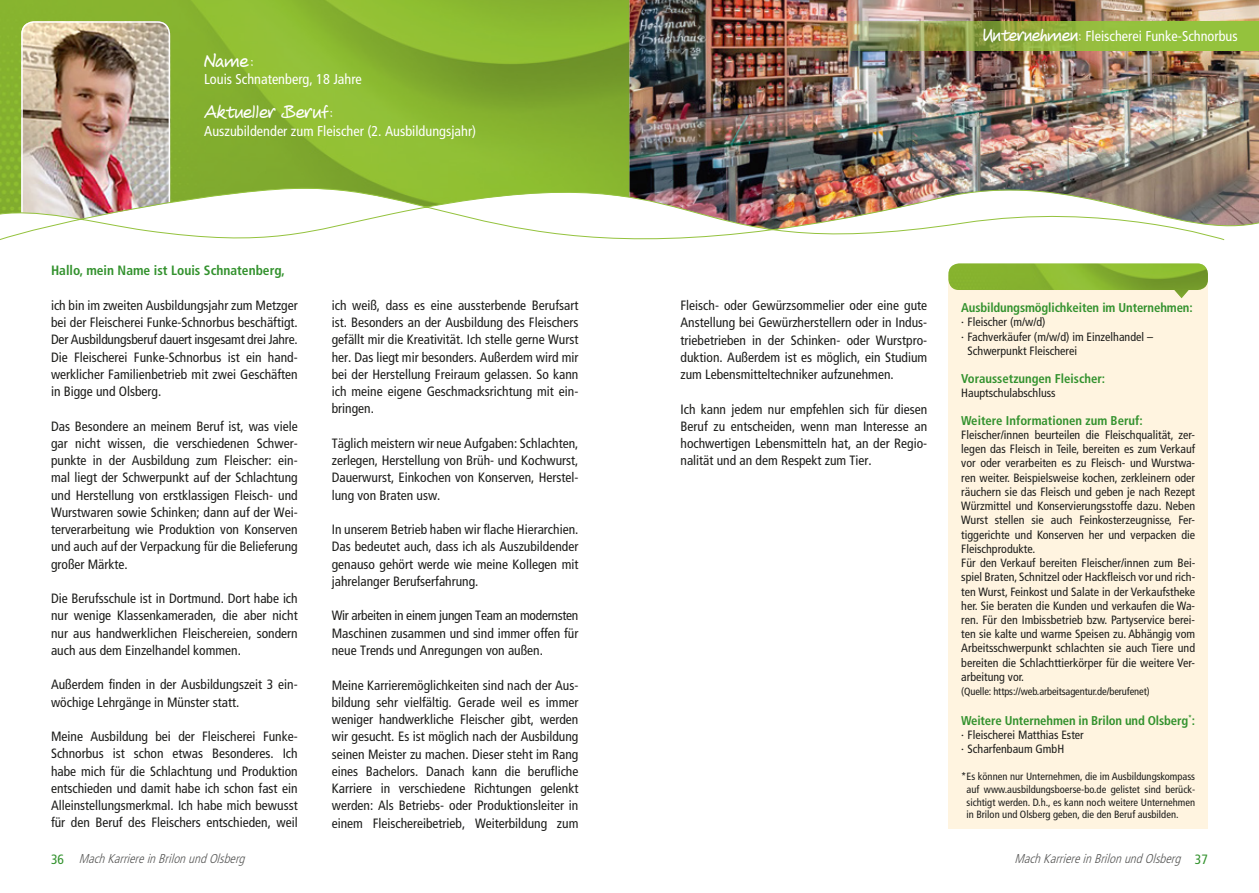
<style>
.page{position:relative;width:1259px;height:893px;background:#fff}
.page>*{position:absolute;margin:0;border:0;box-sizing:border-box;transform-origin:0 0}
.t1{font:19.5px "HW Veneto";color:#fff}
.t2{font:condensed 14.25px "Frutiger";color:#fff}
.t3{font:condensed 13.5px/17.2px "Frutiger";color:#1d1d1b;text-align:justify}
.t4{font:700 condensed 13.5px "Frutiger";color:#33922e}
.t5{font:condensed 13.5px "Frutiger";color:#33922e}
.t6{font:700 condensed 12.75px "Frutiger";letter-spacing:-.01em;color:#33922e}
.t7{font:italic 300 condensed 12.75px "Frutiger";color:#575756}
.t8{font:condensed 12px/14.2px "Frutiger";color:#1d1d1b}
.t9{font:condensed 10.5px/12.8px "Frutiger";color:#1d1d1b;text-align:justify}
.s1{font-family:"HW Veneto";font-stretch:normal;font-size:18.75px}
.s2{font-weight:400;font-style:normal;font-size:13.5px;color:#33922e}
</style>
<div class="page">
<img style="left:0;top:0;width:629px;height:157px">
<img style="left:21px;top:21px;width:149px;height:136px">
<div style="left:21px;top:21px;width:149px;height:213px;border:2px solid #fff;border-radius:12px"></div>
<img style="left:629px;top:0;width:630px;height:157px">
<img style="left:732px;top:21px;width:527px;height:30px">
<img style="left:0;top:157px;width:1259px;height:84px">
<div style="left:948px;top:275px;width:260px;height:554px;background:#fff4e0"></div>
<img style="left:948px;top:263px;width:260px;height:35px">
<h1 class="t1" style="left:204px;top:50px;width:51px">Name:</h1>
<p class="t2" style="left:204px;top:71px;width:159px">Louis Schnatenberg, 18 Jahre</p>
<h1 class="t1" style="left:204px;top:101px;width:131px">Aktueller Beruf:</h1>
<p class="t2" style="left:204px;top:122px;width:273px">Auszubildender zum Fleischer (2. Ausbildungsjahr)</p>
<p class="t2" style="left:983px;top:28px;width:256px"><span class="s1">Unternehmen:</span> Fleischerei Funke-Schnorbus</p>
<p class="t4" style="left:51px;top:263px;width:235px">Hallo, mein Name ist Louis Schnatenberg,</p>
<p class="t3" style="left:51px;top:297px;width:248px">ich bin im zweiten Ausbildungsjahr zum Metzger bei der Fleischerei Funke-Schnorbus beschäftigt.<br>Der Ausbildungsberuf dauert insgesamt drei Jahre.<br>Die Fleischerei Funke-Schnorbus ist ein hand&shy;werklicher Familienbetrieb mit zwei Geschäften in Bigge und Olsberg.</p>
<p class="t3" style="left:51px;top:417px;width:248px">Das Besondere an meinem Beruf ist, was viele gar nicht wissen, die verschiedenen Schwer&shy;punkte in der Ausbildung zum Fleischer: ein&shy;mal liegt der Schwerpunkt auf der Schlachtung und Herstellung von erstklassigen Fleisch- und Wurstwaren sowie Schinken; dann auf der Wei&shy;terverarbeitung wie Produktion von Konserven und auch auf der Verpackung für die Belieferung großer Märkte.</p>
<p class="t3" style="left:51px;top:590px;width:248px">Die Berufsschule ist in Dortmund. Dort habe ich nur wenige Klassenkameraden, die aber nicht nur aus handwerklichen Fleischereien, sondern auch aus dem Einzelhandel kommen.</p>
<p class="t3" style="left:51px;top:676px;width:248px">Außerdem finden in der Ausbildungszeit 3 ein&shy;wöchige Lehrgänge in Münster statt.</p>
<p class="t3" style="left:51px;top:728px;width:248px">Meine Ausbildung bei der Fleischerei Funke-Schnorbus ist schon etwas Besonderes. Ich habe mich für die Schlachtung und Produktion entschieden und damit habe ich schon fast ein Alleinstellungsmerkmal. Ich habe mich bewusst für den Beruf des Fleischers entschieden, weil</p>
<p class="t3" style="left:332px;top:297px;width:248px">ich weiß, dass es eine aussterbende Berufsart ist. Besonders an der Ausbildung des Fleischers gefällt mir die Kreativität. Ich stelle gerne Wurst her. Das liegt mir besonders. Außerdem wird mir bei der Herstellung Freiraum gelassen. So kann ich meine eigene Geschmacksrichtung mit ein&shy;bringen.</p>
<p class="t3" style="left:332px;top:435px;width:248px">Täglich meistern wir neue Aufgaben: Schlachten, zerlegen, Herstellung von Brüh- und Kochwurst, Dauerwurst, Einkochen von Konserven, Herstel&shy;lung von Braten usw.</p>
<p class="t3" style="left:332px;top:521px;width:248px">In unserem Betrieb haben wir flache Hierarchien.<br>Das bedeutet auch, dass ich als Auszubildender genauso gehört werde wie meine Kollegen mit jahrelanger Berufserfahrung.</p>
<p class="t3" style="left:332px;top:607px;width:248px">Wir arbeiten in einem jungen Team an modernsten Maschinen zusammen und sind immer offen für neue Trends und Anregungen von außen.</p>
<p class="t3" style="left:332px;top:676px;width:248px">Meine Karrieremöglichkeiten sind nach der Aus&shy;bildung sehr vielfältig. Gerade weil es immer weniger handwerkliche Fleischer gibt, werden wir gesucht. Es ist möglich nach der Ausbildung seinen Meister zu machen. Dieser steht im Rang eines Bachelors. Danach kann die berufliche Karriere in verschiedene Richtungen gelenkt werden: Als Betriebs- oder Produktionsleiter in einem Fleischereibetrieb, Weiterbildung zum</p>
<p class="t3" style="left:680px;top:297px;width:248px">Fleisch- oder Gewürzsommelier oder eine gute Anstellung bei Gewürzherstellern oder in Indus&shy;triebetrieben in der Schinken- oder Wurstpro&shy;duktion. Außerdem ist es möglich, ein Studium zum Lebensmitteltechniker aufzunehmen.</p>
<p class="t3" style="left:680px;top:400px;width:248px">Ich kann jedem nur empfehlen sich für diesen Beruf zu entscheiden, wenn man Interesse an hochwertigen Lebensmitteln hat, an der Regio&shy;nalität und an dem Respekt zum Tier.</p>
<p class="t6" style="left:961px;top:300px;width:233px">Ausbildungsmöglichkeiten im Unternehmen:</p>
<p class="t8" style="left:961px;top:315px;width:86px">· Fleischer (m/w/d)</p>
<p class="t8" style="left:961px;top:329px;width:193px">· Fachverkäufer (m/w/d) im Einzelhandel –</p>
<p class="t8" style="left:967px;top:344px;width:111px">Schwerpunkt Fleischerei</p>
<p class="t6" style="left:961px;top:371px;width:145px">Voraussetzungen Fleischer:</p>
<p class="t8" style="left:961px;top:386px;width:96px">Hauptschulabschluss</p>
<p class="t6" style="left:961px;top:413px;width:183px">Weitere Informationen zum Beruf:</p>
<p class="t8" style="left:961px;top:428px;width:235px">Fleischer/innen beurteilen die Fleischqualität, zer&shy;legen das Fleisch in Teile, bereiten es zum Verkauf vor oder verarbeiten es zu Fleisch- und Wurstwa&shy;ren weiter. Beispielsweise kochen, zerkleinern oder räuchern sie das Fleisch und geben je nach Rezept Würzmittel und Konservierungsstoffe dazu. Neben Wurst stellen sie auch Feinkosterzeugnisse, Fer&shy;tiggerichte und Konserven her und verpacken die Fleischprodukte.<br>Für den Verkauf bereiten Fleischer/innen zum Bei&shy;spiel Braten, Schnitzel oder Hackfleisch vor und rich&shy;ten Wurst, Feinkost und Salate in der Verkaufstheke her. Sie beraten die Kunden und verkaufen die Wa&shy;ren. Für den Imbissbetrieb bzw. Partyservice berei&shy;ten sie kalte und warme Speisen zu. Abhängig vom Arbeitsschwerpunkt schlachten sie auch Tiere und bereiten die Schlachttierkörper für die weitere Ver&shy;arbeitung vor.</p>
<p class="t9" style="left:961px;top:685px;width:190px">(Quelle: https://web.arbeitsagentur.de/berufenet)</p>
<p class="t6" style="left:961px;top:713px;width:235px">Weitere Unternehmen in Brilon und Olsberg<sup>*</sup>:</p>
<p class="t8" style="left:961px;top:728px;width:124px">· Fleischerei Matthias Ester · Scharfenbaum GmbH</p>
<p class="t9" style="left:966px;top:770px;width:230px;text-indent:-5px">*Es können nur Unternehmen, die im Ausbildungskompass auf www.ausbildungsboerse-bo.de gelistet sind berück&shy;sichtigt werden. D.h., es kann noch weitere Unternehmen in Brilon und Olsberg geben, die den Beruf ausbilden.</p>
<p class="t7" style="left:1014px;top:852px;width:171px">MachKarriereinBrilonundOlsberg</p>
<p class="t7" style="left:51px;top:852px;width:199px"><span class="s2">3 6</span> MachKarriereinBrilonundOlsberg</p>
<p class="t5" style="left:1195px;top:851px;width:14px">37</p>
</div>
